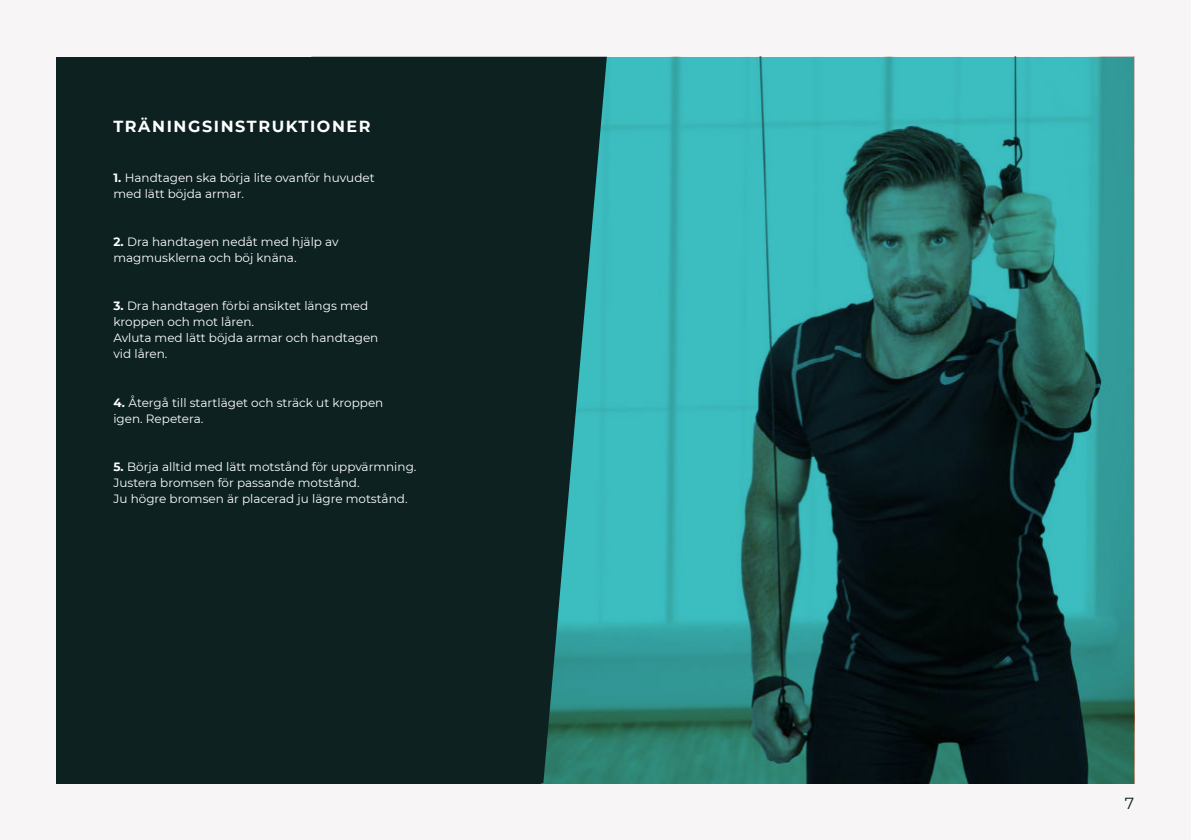
<style>
.page{position:relative;width:1191px;height:840px;background:#fff}
.page>*{position:absolute;margin:0;border:0;box-sizing:border-box;transform-origin:0 0}
.t1{font:700 16px "Montserrat";letter-spacing:.1em;color:#fff}
.t2{font:16px "Montserrat";color:#072022}
.t3{font:12px/16px "Montserrat";color:#fff}
.s1{font-weight:700}
</style>
<div class="page">
<div style="left:0;top:0;width:1191px;height:839px;background:#f7f5f5"></div>
<div style="left:57px;top:57px;width:527px;height:725px;background:#0d2121"></div>
<img style="left:607px;top:57px;width:527px;height:725px">
<svg style="left:543px;top:57px;width:64px;height:725px"></svg>
<h1 class="t1" style="left:113px;top:115px;width:259px">TRÄNINGSINSTRUKTIONER</h1>
<p class="t3" style="left:113px;top:169px;width:263px"><span class="s1">1.</span> Handtagen ska börja lite ovanför huvudet med lätt böjda armar.</p>
<p class="t3" style="left:113px;top:233px;width:227px"><span class="s1">2.</span> Dra handtagen nedåt med hjälp av magmusklerna och böj knäna.</p>
<p class="t3" style="left:113px;top:297px;width:266px"><span class="s1">3.</span> Dra handtagen förbi ansiktet längs med kroppen och mot låren.<br>Avluta med lätt böjda armar och handtagen vid låren.</p>
<p class="t3" style="left:113px;top:393px;width:271px"><span class="s1">4.</span> Återgå till startläget och sträck ut kroppen igen. Repetera.</p>
<p class="t3" style="left:113px;top:457px;width:304px"><span class="s1">5.</span> Börja alltid med lätt motstånd för uppvärmning.<br>Justera bromsen för passande motstånd.<br>Ju högre bromsen är placerad ju lägre motstånd.</p>
<h1 class="t2" style="left:1124px;top:791px;width:11px">7</h1>
</div>
